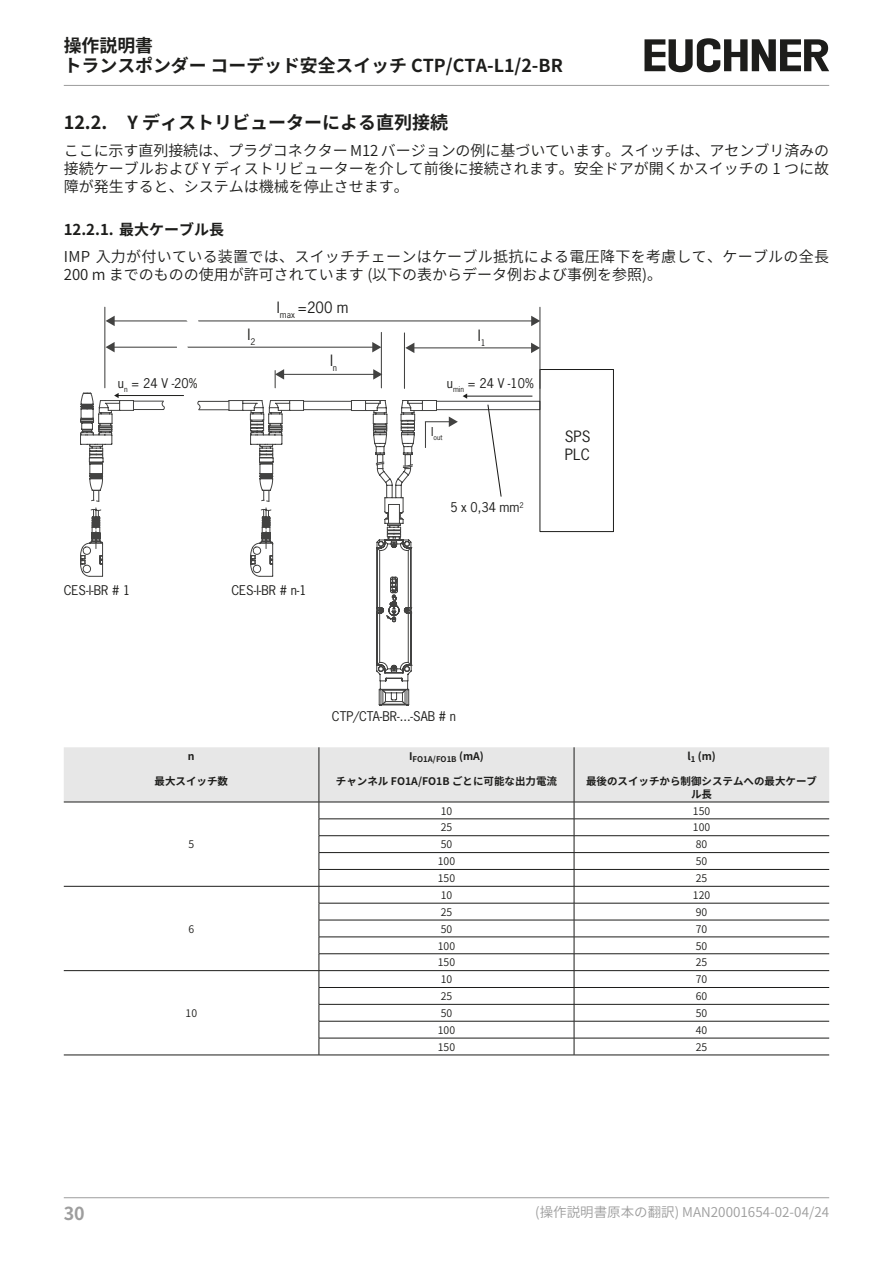
<style>
.page{position:relative;width:893px;height:1263px;background:#fff}
.page>*{position:absolute;margin:0;border:0;box-sizing:border-box;transform-origin:0 0}
.t1{font:700 18px "Source Han Sans JP";color:#1d1d1b}
.t2{font:700 17.85px/20.1px "Source Han Sans JP";color:#1d1d1b}
.t3{font:700 17.85px "Source Han Sans JP";color:#9d9d9d}
.t4{font:15px/18px "Source Han Sans JP";color:#1d1d1b;text-align:justify}
.t5{font:15px/18px "Source Han Sans JP";letter-spacing:.02em;color:#1d1d1b}
.t6{font:700 15px "Source Han Sans JP";color:#1d1d1b}
.t7{font:14.7px/17.7px "News Gothic Std";color:#1d1d1b}
.t8{font:13.5px "Source Han Sans JP";color:#9d9d9d}
.t9{font:12.6px "News Gothic Std";color:#1d1d1b}
.t10{font:10.5px "Source Han Sans JP";color:#1d1d1b}
.t11{font:700 10.5px/12.6px "Source Han Sans JP";color:#1d1d1b;text-align:center}
.t12{font:700 7.8px "Source Han Sans JP";color:#1d1d1b}
.t13{font:7.35px "News Gothic Std";color:#1d1d1b}
.t14{font:6.75px "News Gothic Std";color:#1d1d1b}
</style>
<div class="page">
<hr style="left:64px;top:85px;width:765px;height:1px;background:#9d9d9d">
<hr style="left:64px;top:1197px;width:765px;height:1px;background:#9d9d9d">
<svg style="left:644px;top:38px;width:185px;height:34px"></svg>
<div style="left:540px;top:369px;width:74px;height:163px;border:1px solid #1d1d1b"></div>
<svg style="left:80px;top:306px;width:460px;height:399px"></svg>
<hr style="left:64px;top:1055px;width:255px;height:1px;background:#1d1d1b">
<svg style="left:64px;top:747px;width:765px;height:308px"></svg>
<hr style="left:64px;top:886px;width:255px;height:1px;background:#1d1d1b">
<hr style="left:64px;top:970px;width:255px;height:1px;background:#1d1d1b">
<hr style="left:319px;top:1055px;width:255px;height:1px;background:#1d1d1b">
<hr style="left:574px;top:1055px;width:255px;height:1px;background:#1d1d1b">
<hr style="left:319px;top:747px;width:1px;height:55px;background:#1d1d1b">
<hr style="left:574px;top:747px;width:1px;height:55px;background:#1d1d1b">
<p class="t2" style="left:64px;top:36px;width:501px">操作説明書<br>トランスポンダー コーデッド安全スイッチ CTP/CTA-L1/2-BR</p>
<p class="t1" style="left:64px;top:112px;width:386px">12.2. Y ディストリビューターによる直列接続</p>
<p class="t4" style="left:64px;top:141px;width:767px">ここに示す直列接続は、プラグコネクター M12 バージョンの例に基づいています。スイッチは、アセンブリ済みの接続ケーブルおよび Y ディストリビューターを介して前後に接続されます。安全ドアが開くかスイッチの 1 つに故障が発生すると、システムは機械を停止させます。</p>
<p class="t6" style="left:64px;top:221px;width:162px">12.2.1. 最大ケーブル長</p>
<p class="t5" style="left:64px;top:248px;width:767px">IMP 入力が付いている装置では、スイッチチェーンはケーブル抵抗による電圧降下を考慮して、ケーブルの全長<br>200 m までのものの使用が許可されています (以下の表からデータ例および事例を参照)。</p>
<p class="t7" style="left:248px;top:326px;width:9px">l<sub>2</sub></p>
<p class="t7" style="left:277px;top:298px;width:73px">l<sub>max</sub> =200 m</p>
<p class="t7" style="left:330px;top:351px;width:9px">l<sub>n</sub></p>
<p class="t7" style="left:478px;top:327px;width:9px">l<sub>1</sub></p>
<p class="t9" style="left:118px;top:375px;width:81px">u<sub>n</sub> = 24 V -20%</p>
<p class="t9" style="left:468px;top:375px;width:68px">= 24 V -10%</p>
<p class="t13" style="left:447px;top:384px;width:19px"><sup>u</sup>min</p>
<p class="t9" style="left:64px;top:582px;width:68px">CES-I-BR # 1</p>
<p class="t9" style="left:231px;top:582px;width:77px">CES-I-BR # n-1</p>
<p class="t14" style="left:431px;top:433px;width:13px"><sup>I</sup>out</p>
<p class="t9" style="left:450px;top:499px;width:75px">5 x 0,34 mm<sup>2</sup></p>
<p class="t7" style="left:565px;top:427px;width:27px">SPS<br>PLC</p>
<p class="t11" style="left:188px;top:750px;width:8px">n</p>
<p class="t11" style="left:155px;top:775px;width:75px">最大スイッチ数</p>
<p class="t9" style="left:332px;top:708px;width:125px">CTP/CTA-BR-...-SAB # n</p>
<p class="t12" style="left:409px;top:755px;width:76px"><sup>I</sup>FO1A/FO1B <sup>(mA)</sup></p>
<p class="t11" style="left:336px;top:775px;width:223px">チャンネル FO1A/FO1B ごとに可能な出力電流</p>
<p class="t11" style="left:687px;top:750px;width:30px">l<sub>1</sub> (m)</p>
<p class="t11" style="left:586px;top:775px;width:232px">最後のスイッチから制御システムへの最大ケーブル長</p>
<p class="t10" style="left:188px;top:838px;width:7px">5</p>
<p class="t10" style="left:188px;top:923px;width:7px">6</p>
<p class="t10" style="left:186px;top:1007px;width:13px">10</p>
<p class="t10" style="left:441px;top:805px;width:13px">10</p>
<p class="t10" style="left:693px;top:805px;width:19px">150</p>
<p class="t10" style="left:441px;top:822px;width:13px">25</p>
<p class="t10" style="left:693px;top:822px;width:19px">100</p>
<p class="t10" style="left:441px;top:838px;width:13px">50</p>
<p class="t10" style="left:696px;top:838px;width:13px">80</p>
<p class="t10" style="left:438px;top:855px;width:19px">100</p>
<p class="t10" style="left:696px;top:855px;width:13px">50</p>
<p class="t10" style="left:438px;top:872px;width:19px">150</p>
<p class="t10" style="left:696px;top:872px;width:13px">25</p>
<p class="t10" style="left:441px;top:889px;width:13px">10</p>
<p class="t10" style="left:693px;top:889px;width:19px">120</p>
<p class="t10" style="left:441px;top:906px;width:13px">25</p>
<p class="t10" style="left:696px;top:906px;width:13px">90</p>
<p class="t10" style="left:441px;top:923px;width:13px">50</p>
<p class="t10" style="left:696px;top:923px;width:13px">70</p>
<p class="t10" style="left:438px;top:940px;width:19px">100</p>
<p class="t10" style="left:696px;top:940px;width:13px">50</p>
<p class="t10" style="left:438px;top:957px;width:19px">150</p>
<p class="t10" style="left:696px;top:957px;width:13px">25</p>
<p class="t10" style="left:441px;top:973px;width:13px">10</p>
<p class="t10" style="left:696px;top:973px;width:13px">70</p>
<p class="t10" style="left:441px;top:990px;width:13px">25</p>
<p class="t10" style="left:696px;top:990px;width:13px">60</p>
<p class="t10" style="left:441px;top:1007px;width:13px">50</p>
<p class="t10" style="left:696px;top:1007px;width:13px">50</p>
<p class="t10" style="left:438px;top:1024px;width:19px">100</p>
<p class="t10" style="left:696px;top:1024px;width:13px">40</p>
<p class="t10" style="left:438px;top:1041px;width:19px">150</p>
<p class="t10" style="left:696px;top:1041px;width:13px">25</p>
<p class="t3" style="left:64px;top:1204px;width:23px">30</p>
<p class="t8" style="left:535px;top:1204px;width:295px">(操作説明書原本の翻訳) MAN20001654-02-04/24</p>
</div>
